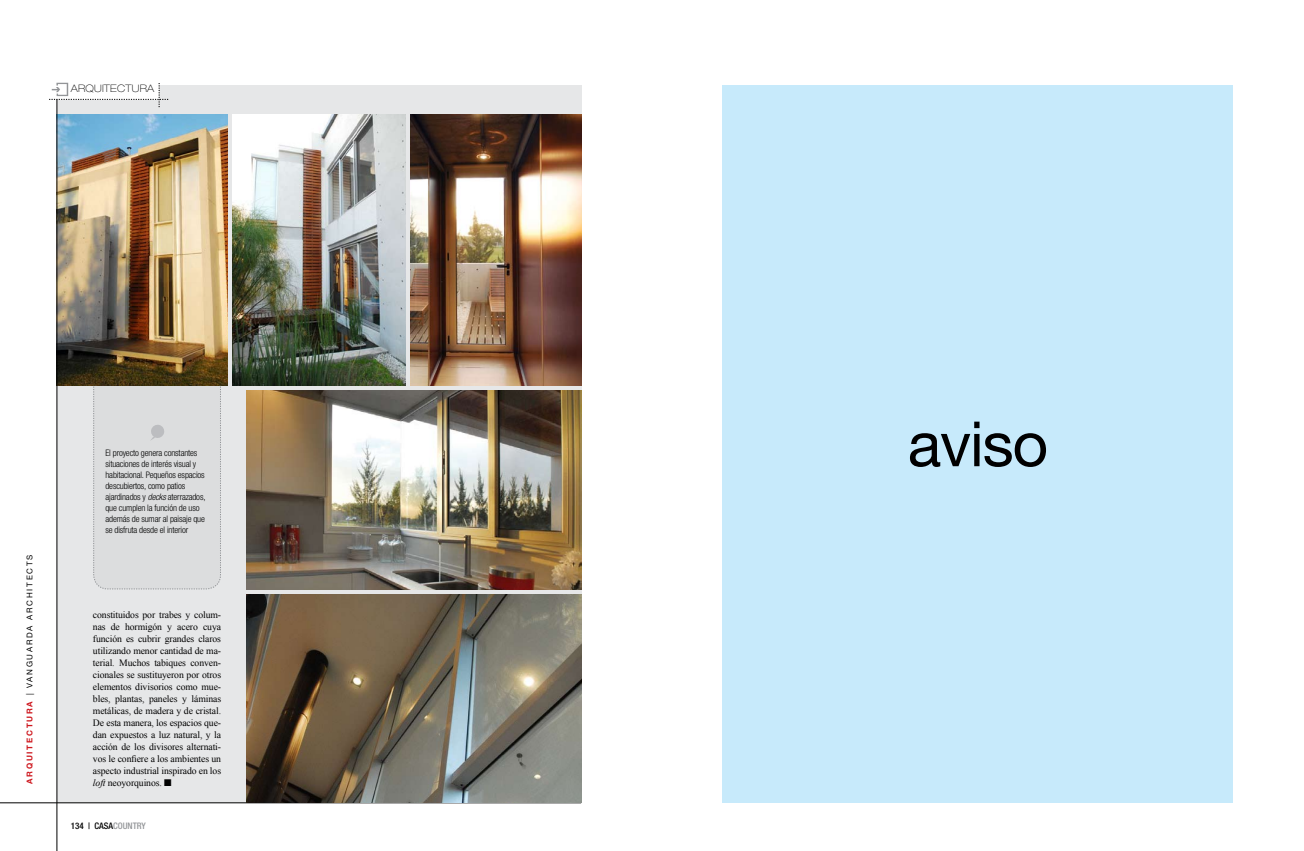
<style>
.page{position:relative;width:1304px;height:851px;background:#fff}
.page>*{position:absolute;margin:0;border:0;box-sizing:border-box;transform-origin:0 0}
.t1{font:62.4px "Helvetica Neue LT Std";color:#000}
.t2{font:100 expanded 10.3px "Helvetica Neue LT Std";letter-spacing:.02em;color:#000}
.t3{font:9.7px/12px "Times New Roman";letter-spacing:-.01em;color:#000;text-align:justify}
.t4{font:300 condensed 9px/11px "Helvetica Neue LT Std";letter-spacing:-.015em;color:#000}
.t5{font:500 condensed 9px "Helvetica Neue LT Std";color:#000}
.t6{font:8px "Helvetica Neue LT Std";letter-spacing:.215em;color:#000}
.s1{font-weight:700;color:#ce181f}
.s2{font-style:italic}
.s3{color:#939598}
</style>
<div class="page">
<div style="left:57px;top:85px;width:524px;height:717px;background:#e6e7e8"></div>
<svg style="left:49px;top:83px;width:119px;height:24px"></svg>
<div style="left:723px;top:85px;width:510px;height:717px;background:#c7eafb"></div>
<img style="left:58px;top:114px;width:170px;height:271px">
<img style="left:246px;top:390px;width:335px;height:200px">
<svg style="left:93px;top:358px;width:128px;height:231px"></svg>
<hr style="left:57px;top:99px;width:1px;height:751px;background:#000">
<hr style="left:0;top:802px;width:581px;height:1px;background:#000">
<img style="left:410px;top:114px;width:171px;height:271px">
<img style="left:246px;top:594px;width:335px;height:208px">
<img style="left:232px;top:114px;width:174px;height:271px">
<p class="t2" style="left:71px;top:83px;width:85px">ARQUITECTURA</p>
<p class="t6" style="left:25px;top:783px;width:230px;rotate:-90deg"><span class="s1">ARQUITECTURA</span> | Vanguarda Architects</p>
<p class="t4" style="left:105px;top:447px;width:101px">El proyecto genera constantes situaciones de interés visual y habitacional. Pequeños espacios</p>
<p class="t4" style="left:105px;top:480px;width:102px">descubiertos, como patios ajardinados y <span class="s2">decks</span> aterrazados, que cumplen la función de uso además de sumar al paisaje que se disfruta desde el interior</p>
<p class="t3" style="left:93px;top:608px;width:130px">constituidos por trabes y colum&shy;nas de hormigón y acero cuya función es cubrir grandes claros utilizando menor cantidad de ma&shy;terial. Muchos tabiques conven&shy;cionales se sustituyeron por otros elementos divisorios como mue&shy;bles, plantas, paneles y láminas metálicas, de madera y de cristal.<br>De esta manera, los espacios que&shy;dan expuestos a luz natural, y la acción de los divisores alternati&shy;vos le confiere a los ambientes un aspecto industrial inspirado en los <span class="s2">loft</span> neoyorquinos. ■</p>
<p class="t5" style="left:71px;top:819px;width:77px">134 | CASA<span class="s3">COUNTRY</span></p>
<h1 class="t1" style="left:908px;top:406px;width:142px">aviso</h1>
</div>
